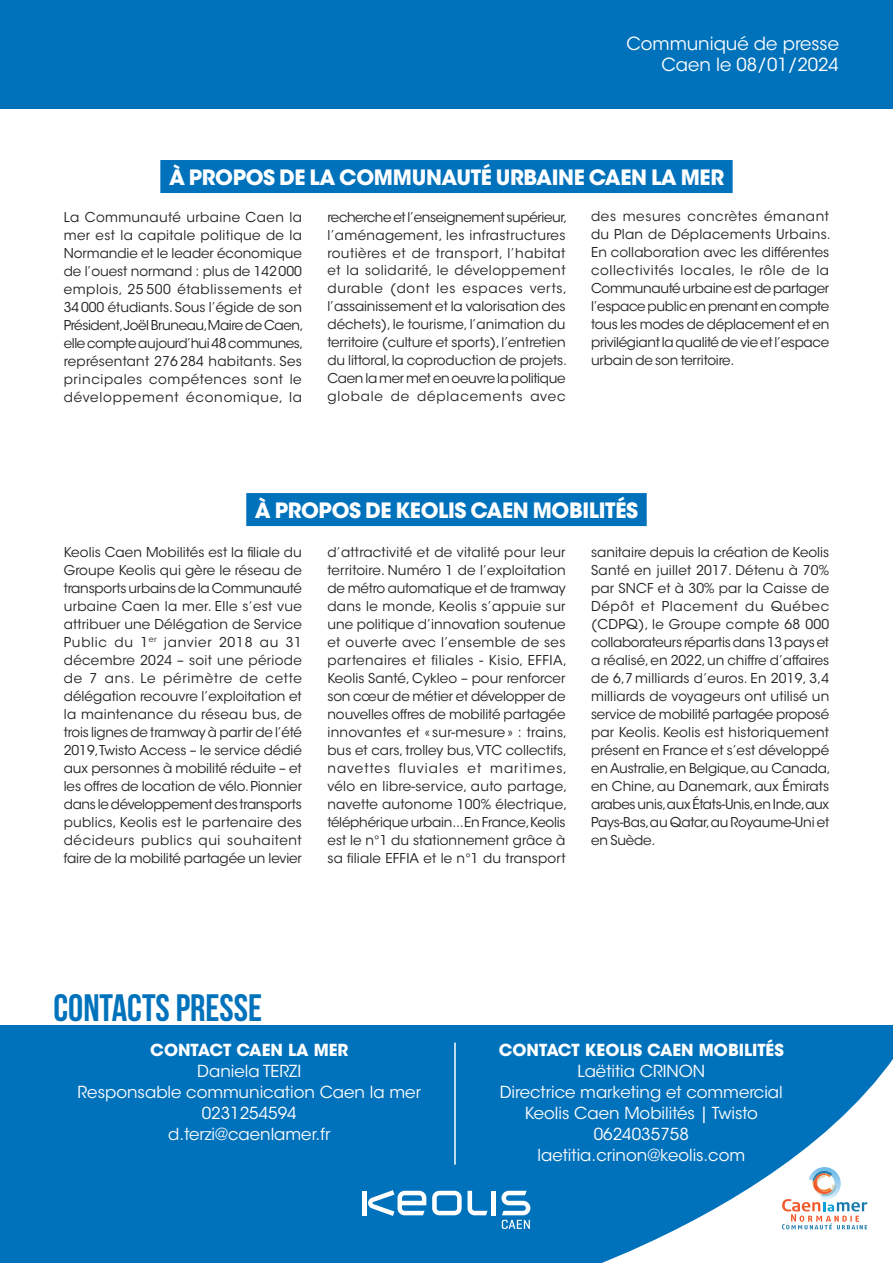
<style>
.page{position:relative;width:893px;height:1263px;background:#fff}
.page>*{position:absolute;margin:0;border:0;box-sizing:border-box;transform-origin:0 0}
.t1{font:38.1px "Bebas Neue";color:#0072bc}
.t2{font:700 21px "ITC Avant Garde Std";letter-spacing:-.015em;color:#fff}
.t3{font:18px/21.6px "ITC Avant Garde Std";color:#fff;text-align:right}
.t4{font:16.5px/21px "ITC Avant Garde Std";color:#fff;text-align:center}
.t5{font:700 16.5px "ITC Avant Garde Std";color:#fff}
.t6{font:13.5px/18px "ITC Avant Garde Std";color:#231f20}
.t7{font:13.5px/18px "ITC Avant Garde Std";letter-spacing:.02em;color:#231f20}
</style>
<div class="page">
<div style="left:0;top:1026px;width:893px;height:237px;background:#0072bc"></div>
<hr style="left:362px;top:1191px;width:4px;height:24px;background:#fff">
<svg style="left:432px;top:1191px;width:30px;height:24px"></svg>
<svg style="left:468px;top:1191px;width:13px;height:24px"></svg>
<svg style="left:368px;top:1190px;width:58px;height:26px"></svg>
<svg style="left:481px;top:1025px;width:412px;height:238px"></svg>
<svg style="left:782px;top:1167px;width:85px;height:62px;background:#e6e3e4"></svg>
<div style="left:0;top:0;width:893px;height:109px;background:#0072bc"></div>
<div style="left:160px;top:160px;width:573px;height:33px;background:#0072bc"></div>
<div style="left:246px;top:493px;width:401px;height:33px;background:#0072bc"></div>
<hr style="left:454px;top:1042px;width:2px;height:122px;background:#fff">
<h3 class="t3" style="left:626px;top:33px;width:214px">Communiqué de presse<br>Caen le 08/01/2024</h3>
<h2 class="t2" style="left:169px;top:163px;width:557px">À PROPOS DE LA COMMUNAUTÉ URBAINE CAEN LA MER</h2>
<p class="t7" style="left:64px;top:208px;width:241px">La Communauté urbaine Caen la mer est la capitale politique de la Normandie et le leader économique de l’ouest normand : plus de 142000 emplois, 25 500 établissements et 34000 étudiants. Sous l’égide de son Président,Joël Bruneau,Maire de Caen, elle compte aujourd’hui 48 communes, représentant 276 284 habitants. Ses principales compétences sont le développement économique, la</p>
<p class="t6" style="left:327px;top:208px;width:241px">recherche et l’enseignement supérieur, l’aménagement, les infrastructures routières et de transport, l’habitat et la solidarité, le développement durable (dont les espaces verts, l’assainissement et la valorisation des déchets), le tourisme, l’animation du territoire (culture et sports), l’entretien du littoral, la coproduction de projets.<br>Caen la mer met en oeuvre la politique globale de déplacements avec</p>
<p class="t6" style="left:591px;top:208px;width:241px;text-align:justify">des mesures concrètes émanant du Plan de Déplacements Urbains.<br>En collaboration avec les différentes collectivités locales, le rôle de la Communauté urbaine est de partager l’espace public en prenant en compte tous les modes de déplacement et en privilégiant la qualité de vie et l’espace urbain de son territoire.</p>
<h2 class="t2" style="left:255px;top:496px;width:385px">À PROPOS DE KEOLIS CAEN MOBILITÉS</h2>
<p class="t6" style="left:64px;top:543px;width:240px;text-align:justify">Keolis Caen Mobilités est la filiale du Groupe Keolis qui gère le réseau de transports urbains de la Communauté urbaine Caen la mer. Elle s’est vue attribuer une Délégation de Service Public du 1<sup>er</sup> janvier 2018 au 31 décembre 2024 – soit une période de 7 ans. Le périmètre de cette délégation recouvre l’exploitation et la maintenance du réseau bus, de trois lignes de tramway à partir de l’été 2019,Twisto Access – le service dédié aux personnes à mobilité réduite – et les offres de location de vélo. Pionnier dans le développement des transports publics, Keolis est le partenaire des décideurs publics qui souhaitent faire de la mobilité partagée un levier</p>
<p class="t6" style="left:327px;top:543px;width:241px">d’attractivité et de vitalité pour leur territoire. Numéro 1 de l’exploitation de métro automatique et de tramway dans le monde, Keolis s’appuie sur une politique d’innovation soutenue et ouverte avec l’ensemble de ses partenaires et filiales - Kisio, EFFIA, Keolis Santé, Cykleo – pour renforcer son cœur de métier et développer de nouvelles offres de mobilité partagée innovantes et « sur-mesure » : trains, bus et cars, trolley bus, VTC collectifs, navettes fluviales et maritimes, vélo en libre-service, auto partage, navette autonome 100% électrique, téléphérique urbain...En France,Keolis est le n°1 du stationnement grâce à sa filiale EFFIA et le n°1 du transport</p>
<p class="t6" style="left:591px;top:543px;width:241px">sanitaire depuis la création de Keolis Santé en juillet 2017. Détenu à 70% par SNCF et à 30% par la Caisse de Dépôt et Placement du Québec (CDPQ), le Groupe compte 68 000 collaborateurs répartis dans 13 pays et a réalisé, en 2022, un chiffre d’affaires de 6,7milliards d’euros. En 2019, 3,4 milliards de voyageurs ont utilisé un service de mobilité partagée proposé par Keolis. Keolis est historiquement présent en France et s’est développé en Australie, en Belgique, au Canada, en Chine, au Danemark, aux Émirats arabes unis,aux États-Unis,en Inde,aux Pays-Bas,au Qatar,au Royaume-Uni et en Suède.</p>
<h1 class="t1" style="left:54px;top:987px;width:210px">CONTACTS PRESSE</h1>
<p class="t5" style="left:150px;top:1039px;width:199px">CONTACT CAEN LA MER</p>
<p class="t4" style="left:78px;top:1061px;width:345px">Daniela TERZI<br>Responsable communication Caen la mer<br>0231254594<br>d.terzi@caenlamer.fr</p>
<p class="t5" style="left:499px;top:1039px;width:286px">CONTACT KEOLIS CAEN MOBILITÉS</p>
<p class="t4" style="left:500px;top:1061px;width:285px">Laëtitia CRINON<br>Directrice marketing et commercial<br>Keolis Caen Mobilités | Twisto<br>0624035758 laetitia.crinon@keolis.com</p>
</div>
